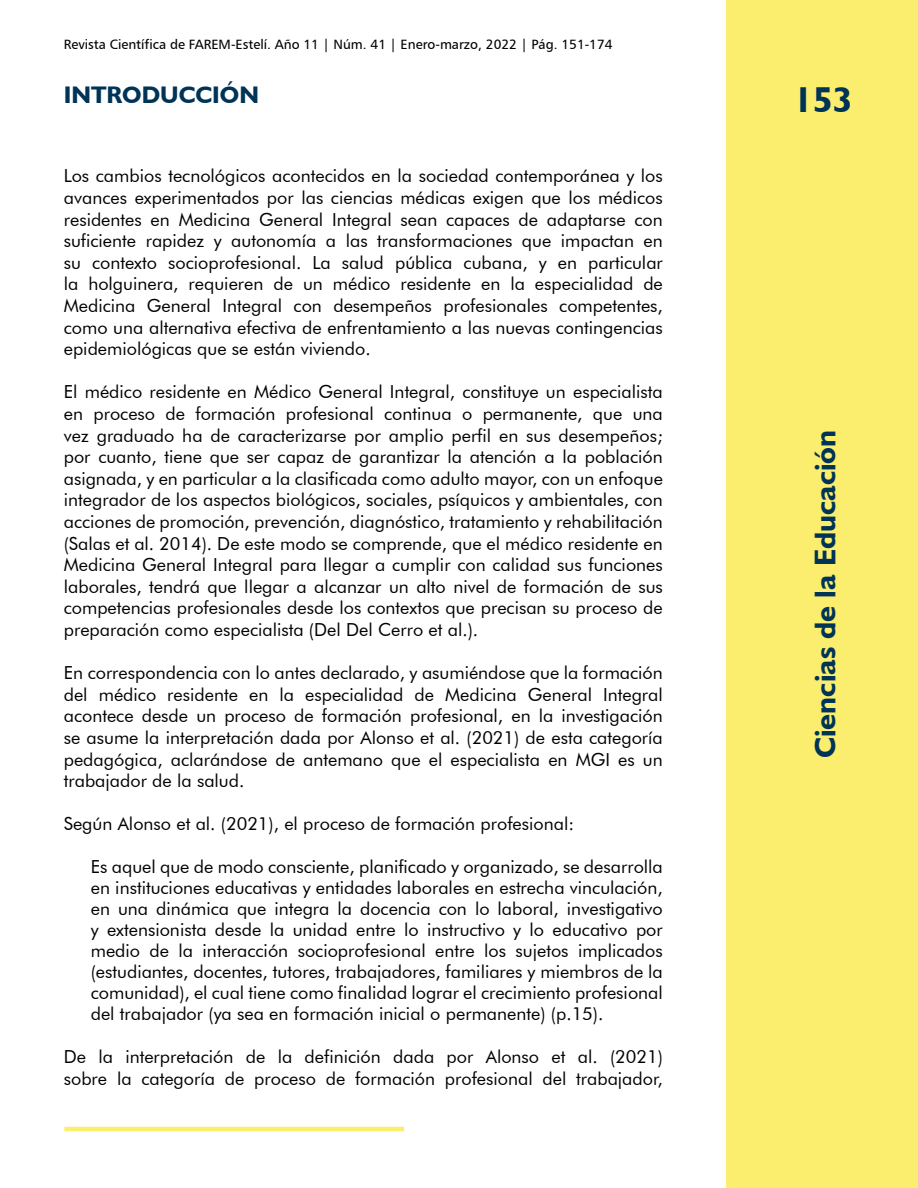
<style>
.page{position:relative;width:918px;height:1188px;background:#fff}
.page>*{position:absolute;margin:0;border:0;box-sizing:border-box;transform-origin:0 0}
.t1{font:700 36px "Humanist 521 BT";color:#003457}
.t2{font:700 30px "Humanist 521 BT";color:#003457}
.t3{font:700 24px "Humanist 521 BT";color:#003457}
.t4{font:18px/21.6px "Futura BT";color:#000;text-align:justify}
.t5{font:13.5px "Humanist 777 BT Roman B";color:#000}
</style>
<div class="page">
<div style="left:727px;top:0;width:191px;height:1188px;background:#fbee6e"></div>
<hr style="left:64px;top:1127px;width:340px;height:4px;background:#fbee6e">
<p class="t5" style="left:64px;top:36px;width:550px">Revista Científica de FAREM-Estelí. Año 11 | Núm. 41 | Enero-marzo, 2022 | Pág. 151-174</p>
<h3 class="t3" style="left:64px;top:80px;width:197px">INTRODUCCIÓN</h3>
<p class="t4" style="left:64px;top:165px;width:601px">Los cambios tecnológicos acontecidos en la sociedad contemporánea y los avances experimentados por las ciencias médicas exigen que los médicos residentes en Medicina General Integral sean capaces de adaptarse con suficiente rapidez y autonomía a las transformaciones que impactan en su contexto socioprofesional. La salud pública cubana, y en particular la holguinera, requieren de un médico residente en la especialidad de Medicina General Integral con desempeños profesionales competentes, como una alternativa efectiva de enfrentamiento a las nuevas contingencias epidemiológicas que se están viviendo.</p>
<p class="t4" style="left:64px;top:381px;width:601px">El médico residente en Médico General Integral, constituye un especialista en proceso de formación profesional continua o permanente, que una vez graduado ha de caracterizarse por amplio perfil en sus desempeños; por cuanto, tiene que ser capaz de garantizar la atención a la población asignada, y en particular a la clasificada como adulto mayor, con un enfoque integrador de los aspectos biológicos, sociales, psíquicos y ambientales, con acciones de promoción, prevención, diagnóstico, tratamiento y rehabilitación (Salas et al. 2014). De este modo se comprende, que el médico residente en Medicina General Integral para llegar a cumplir con calidad sus funciones laborales, tendrá que llegar a alcanzar un alto nivel de formación de sus competencias profesionales desde los contextos que precisan su proceso de preparación como especialista (Del Del Cerro et al.).</p>
<p class="t4" style="left:64px;top:662px;width:601px">En correspondencia con lo antes declarado, y asumiéndose que la formación del médico residente en la especialidad de Medicina General Integral acontece desde un proceso de formación profesional, en la investigación se asume la interpretación dada por Alonso et al. (2021) de esta categoría pedagógica, aclarándose de antemano que el especialista en MGI es un trabajador de la salud.</p>
<p class="t4" style="left:64px;top:813px;width:512px">Según Alonso et al. (2021), el proceso de formación profesional:</p>
<p class="t4" style="left:91px;top:856px;width:574px;line-height:21px">Es aquel que de modo consciente, planificado y organizado, se desarrolla en instituciones educativas y entidades laborales en estrecha vinculación, en una dinámica que integra la docencia con lo laboral, investigativo y extensionista desde la unidad entre lo instructivo y lo educativo por medio de la interacción socioprofesional entre los sujetos implicados (estudiantes, docentes, tutores, trabajadores, familiares y miembros de la comunidad), el cual tiene como finalidad lograr el crecimiento profesional del trabajador (ya sea en formación inicial o permanente) (p.15).</p>
<p class="t4" style="left:64px;top:1046px;width:601px">De la interpretación de la definición dada por Alonso et al. (2021) sobre la categoría de proceso de formación profesional del trabajador,</p>
<h1 class="t1" style="left:794px;top:78px;width:60px">153</h1>
<h2 class="t2" style="left:807px;top:758px;width:330px;rotate:-90deg">Ciencias de la Educación</h2>
</div>
